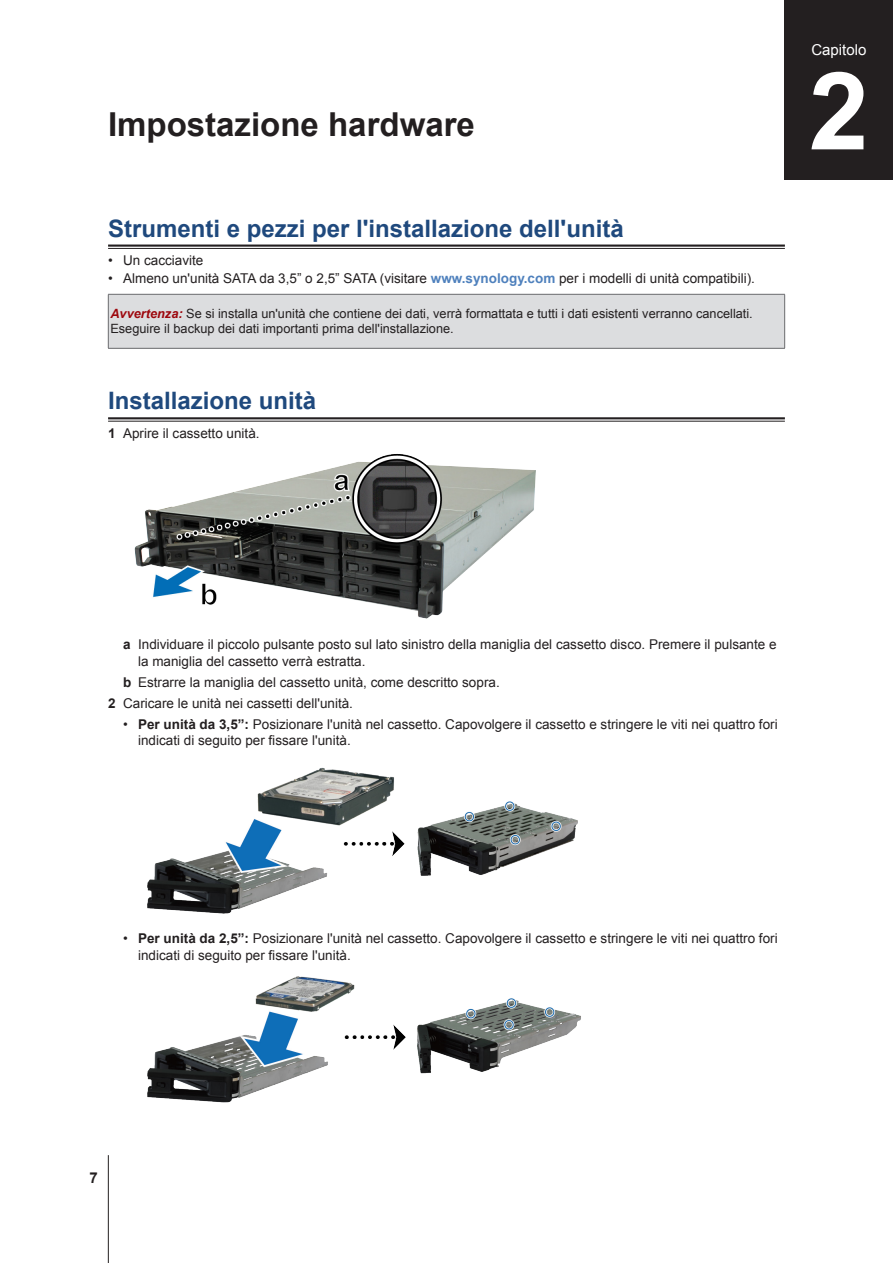
<style>
.page{position:relative;width:893px;height:1263px;background:#fff}
.page>*{position:absolute;margin:0;border:0;box-sizing:border-box;transform-origin:0 0}
.ChapterNum{font:700 108px "Arial";color:#fff}
.H1-ChapterTitle{font:700 33px "Arial";color:#231f20}
.H2-underline{font:700 24px "Arial";color:#1f497d}
.Chapter-center{font:15px "Arial";color:#fff}
.PageNumber-sidebar{font:700 15px "Arial";color:#231f20}
.t1{font:13.5px/16.5px "Arial";color:#231f20}
.Warning-sidebar{font:12.75px/15px "Arial";color:#231f20}
.s1{font-weight:700;color:#4f81bd}
.s2{font-weight:700;font-style:italic;color:#9d070d}
.s3{font-weight:700}
</style>
<div class="page">
<hr style="left:108px;top:245px;width:677px;height:2px;background:#231f20">
<hr style="left:108px;top:248px;width:677px;height:1px;background:#231f20">
<hr style="left:108px;top:417px;width:677px;height:2px;background:#231f20">
<hr style="left:108px;top:421px;width:677px;height:1px;background:#231f20">
<div style="left:108px;top:294px;width:677px;height:54px;background:#dcdddf"></div>
<hr style="left:108px;top:294px;width:1px;height:54px;background:#6c6d70">
<hr style="left:784px;top:294px;width:1px;height:54px;background:#6c6d70">
<hr style="left:108px;top:294px;width:677px;height:1px;background:#6c6d70">
<hr style="left:108px;top:348px;width:677px;height:1px;background:#6c6d70">
<img style="left:134px;top:454px;width:402px;height:165px">
<img style="left:147px;top:767px;width:431px;height:147px">
<img style="left:147px;top:976px;width:434px;height:127px">
<div style="left:784px;top:0;width:109px;height:180px;background:#231f20"></div>
<hr style="left:108px;top:1155px;width:1px;height:108px;background:#231f20">
<p class="H1-ChapterTitle" style="left:108px;top:103px;width:368px">Impostazione hardware</p>
<p class="H2-underline" style="left:108px;top:212px;width:517px">Strumenti e pezzi per l'installazione dell'unità</p>
<p class="t1" style="left:108px;top:253px;width:97px">• Un cacciavite</p>
<p class="t1" style="left:108px;top:271px;width:648px">• Almeno un'unità SATA da 3,5” o 2,5” SATA (visitare <span class="s1">www.synology.com</span> per i modelli di unità compatibili).</p>
<p class="Warning-sidebar" style="left:110px;top:306px;width:644px"><span class="s2">Avvertenza:</span> Se si installa un'unità che contiene dei dati, verrà formattata e tutti i dati esistenti verranno cancellati.<br>Eseguire il backup dei dati importanti prima dell'installazione.</p>
<p class="H2-underline" style="left:108px;top:385px;width:210px">Installazione unità</p>
<p class="t1" style="left:108px;top:425px;width:153px"><span class="s3">1</span> Aprire il cassetto unità.</p>
<p class="Chapter-center" style="left:811px;top:40px;width:57px">Capitolo</p>
<p class="ChapterNum" style="left:809px;top:39px;width:62px">2</p>
<p class="t1" style="left:138px;top:636px;width:640px;text-indent:-15px"><span class="s3">a</span> Individuare il piccolo pulsante posto sul lato sinistro della maniglia del cassetto disco. Premere il pulsante e la maniglia del cassetto verrà estratta.</p>
<p class="t1" style="left:123px;top:674px;width:378px"><span class="s3">b</span> Estrarre la maniglia del cassetto unità, come descritto sopra.</p>
<p class="t1" style="left:108px;top:695px;width:246px"><span class="s3">2</span> Caricare le unità nei cassetti dell'unità.</p>
<p class="t1" style="left:138px;top:716px;width:641px;text-indent:-15px">• <span class="s3">Per unità da 3,5”:</span> Posizionare l'unità nel cassetto. Capovolgere il cassetto e stringere le viti nei quattro fori indicati di seguito per fissare l'unità.</p>
<p class="t1" style="left:138px;top:930px;width:641px;text-indent:-15px">• <span class="s3">Per unità da 2,5”:</span> Posizionare l'unità nel cassetto. Capovolgere il cassetto e stringere le viti nei quattro fori indicati di seguito per fissare l'unità.</p>
<p class="PageNumber-sidebar" style="left:89px;top:1168px;width:10px">7</p>
</div>
